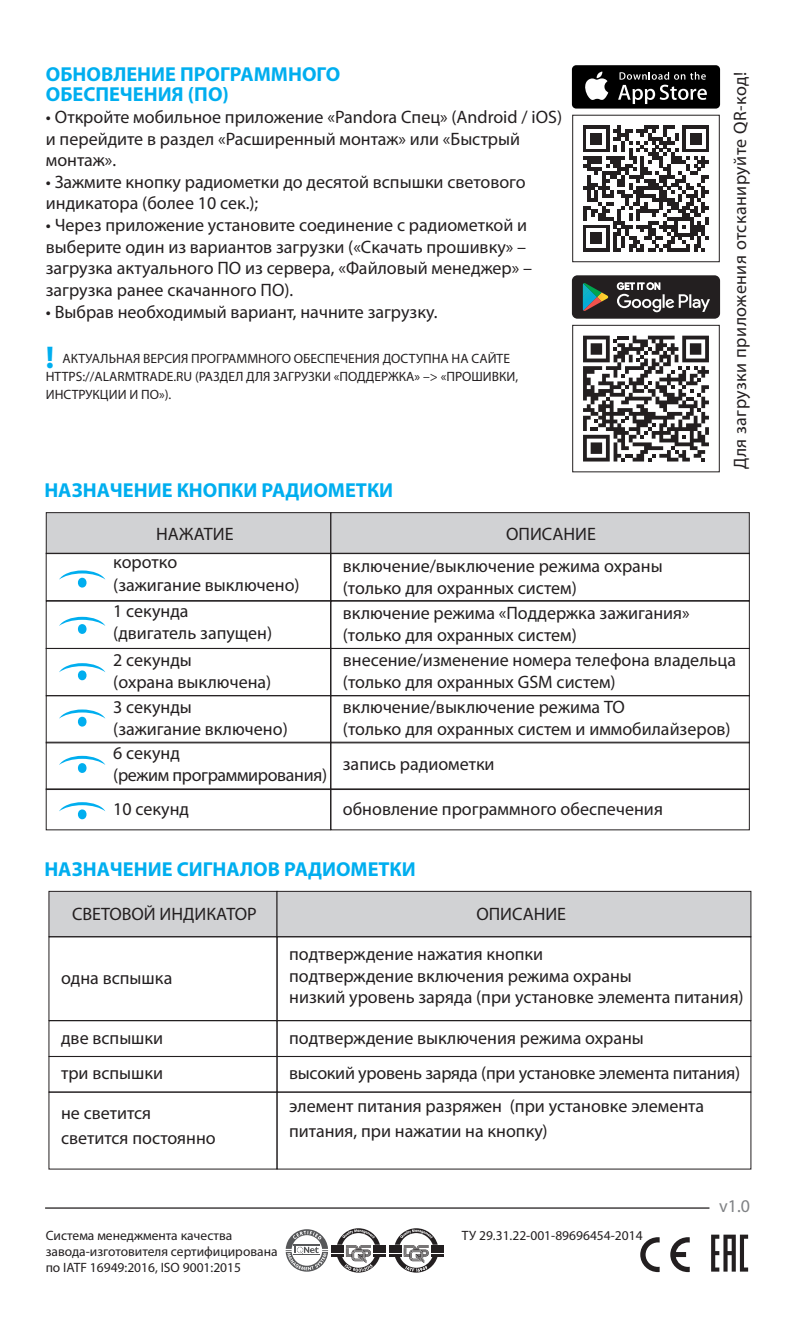
<style>
.page{position:relative;width:798px;height:1340px;background:#fff}
.page>*{position:absolute;margin:0;border:0;box-sizing:border-box;transform-origin:0 0}
.t1{font:700 31.5px "Myriad Pro";color:#00aeef}
.t2{font:700 20.25px/20.2px "Myriad Pro";color:#00aeef}
.t3{font:18px/21.6px "Myriad Pro";color:#231f20}
.t4{font:18px "Myriad Pro";letter-spacing:.025em;color:#231f20}
.t5{font:18px/22.1px "Myriad Pro";letter-spacing:-.02em;color:#231f20}
.t6{font:18px "Myriad Pro";color:#808285}
.t7{font:13.5px/18px "Myriad Pro";color:#231f20}
</style>
<div class="page">
<svg style="left:59px;top:570px;width:46px;height:18px"></svg>
<svg style="left:59px;top:617px;width:46px;height:17px"></svg>
<div style="left:46px;top:512px;width:285px;height:42px;background:#d1d2d4;border:1px solid #231f20"></div>
<div style="left:330px;top:512px;width:419px;height:42px;background:#d1d2d4;border:1px solid #231f20"></div>
<div style="left:46px;top:553px;width:284px;height:48px;border:1px solid #231f20"></div>
<div style="left:330px;top:553px;width:419px;height:48px;border:1px solid #231f20"></div>
<svg style="left:59px;top:663px;width:46px;height:17px"></svg>
<svg style="left:59px;top:709px;width:46px;height:18px"></svg>
<div style="left:46px;top:648px;width:284px;height:48px;border:1px solid #231f20"></div>
<div style="left:330px;top:648px;width:419px;height:48px;border:1px solid #231f20"></div>
<svg style="left:59px;top:755px;width:46px;height:18px"></svg>
<div style="left:46px;top:695px;width:285px;height:48px;border:1px solid #231f20"></div>
<div style="left:330px;top:695px;width:419px;height:48px;border:1px solid #231f20"></div>
<svg style="left:59px;top:802px;width:46px;height:17px"></svg>
<div style="left:46px;top:742px;width:285px;height:47px;border:1px solid #231f20"></div>
<div style="left:330px;top:742px;width:419px;height:47px;border:1px solid #231f20"></div>
<div style="left:46px;top:788px;width:285px;height:42px;border:1px solid #231f20"></div>
<div style="left:330px;top:788px;width:419px;height:42px;border:1px solid #231f20"></div>
<div style="left:49px;top:891px;width:228px;height:46px;background:#d1d2d4;border:1px solid #231f20"></div>
<div style="left:276px;top:891px;width:474px;height:46px;background:#d1d2d4;border:1px solid #231f20"></div>
<div style="left:49px;top:936px;width:228px;height:84px;border:1px solid #231f20"></div>
<div style="left:276px;top:936px;width:474px;height:84px;border:1px solid #231f20"></div>
<div style="left:49px;top:1020px;width:228px;height:36px;border:1px solid #231f20"></div>
<div style="left:277px;top:1020px;width:473px;height:36px;border:1px solid #231f20"></div>
<div style="left:49px;top:1056px;width:228px;height:36px;border:1px solid #231f20"></div>
<div style="left:277px;top:1056px;width:473px;height:36px;border:1px solid #231f20"></div>
<div style="left:49px;top:1091px;width:228px;height:78px;border:1px solid #231f20"></div>
<div style="left:277px;top:1091px;width:473px;height:78px;border:1px solid #231f20"></div>
<svg style="left:711px;top:1234px;width:36px;height:37px"></svg>
<svg style="left:670px;top:1237px;width:19px;height:35px"></svg>
<svg style="left:640px;top:1237px;width:19px;height:35px"></svg>
<svg style="left:285px;top:1228px;width:158px;height:44px"></svg>
<hr style="left:45px;top:1207px;width:664px;height:1px;background:#231f20">
<div style="left:571px;top:275px;width:148px;height:44px;background:#231f20;border-radius:5px"></div>
<svg style="left:616px;top:282px;width:93px;height:30px"></svg>
<svg style="left:582px;top:283px;width:26px;height:28px"></svg>
<div style="left:572px;top:325px;width:147px;height:147px;background:#fff;border:1px solid #231f20"></div>
<svg style="left:583px;top:336px;width:125px;height:125px"></svg>
<div style="left:572px;top:115px;width:147px;height:147px;background:#fff;border:1px solid #231f20"></div>
<svg style="left:583px;top:125px;width:125px;height:126px"></svg>
<div style="left:571px;top:65px;width:148px;height:44px;background:#000;border-radius:4px"></div>
<svg style="left:585px;top:72px;width:23px;height:28px"></svg>
<svg style="left:618px;top:72px;width:88px;height:32px"></svg>
<p class="t2" style="left:46px;top:64px;width:296px">ОБНОВЛЕНИЕ ПРОГРАММНОГО<br>ОБЕСПЕЧЕНИЯ (ПО)</p>
<p class="t3" style="left:46px;top:106px;width:517px">• Откройте мобильное приложение «Pandora Спец» (Android / iOS) и перейдите в раздел «Расширенный монтаж» или «Быстрый монтаж».</p>
<p class="t3" style="left:46px;top:171px;width:481px">• Зажмите кнопку радиометки до десятой вспышки светового индикатора (более 10 сек.);</p>
<p class="t3" style="left:46px;top:214px;width:487px">• Через приложение установите соединение с радиометкой и выберите один из вариантов загрузки («Скачать прошивку» – загрузка актуального ПО из сервера, «Файловый менеджер» – загрузка ранее скачанного ПО).</p>
<p class="t3" style="left:46px;top:300px;width:393px">• Выбрав необходимый вариант, начните загрузку.</p>
<h1 class="t1" style="left:46px;top:337px;width:10px">!</h1>
<p class="t7" style="left:46px;top:350px;width:473px;text-indent:17px">АКТУАЛЬНАЯ ВЕРСИЯ ПРОГРАММНОГО ОБЕСПЕЧЕНИЯ ДОСТУПНА НА САЙТЕ<br>HTTPS://ALARMTRADE.RU (РАЗДЕЛ ДЛЯ ЗАГРУЗКИ «ПОДДЕРЖКА» –&gt; «ПРОШИВКИ,<br>ИНСТРУКЦИИ И ПО»).</p>
<p class="t2" style="left:44px;top:480px;width:350px">НАЗНАЧЕНИЕ КНОПКИ РАДИОМЕТКИ</p>
<p class="t3" style="left:113px;top:520px;width:122px;line-height:28.1px;text-indent:43px">НАЖАТИЕ коротко</p>
<p class="t3" style="left:113px;top:571px;width:188px;line-height:26.6px">(зажигание выключено)<br>1 секунда</p>
<p class="t3" style="left:113px;top:622px;width:160px">(двигатель запущен)</p>
<p class="t3" style="left:506px;top:523px;width:91px">ОПИСАНИЕ</p>
<p class="t3" style="left:343px;top:555px;width:321px">включение/выключение режима охраны (только для охранных систем)</p>
<p class="t3" style="left:343px;top:601px;width:348px">включение режима «Поддержка зажигания» (только для охранных систем)</p>
<p class="t4" style="left:728px;top:469px;width:399px;rotate:-90deg">Для загрузки приложения отсканируйте QR-код!</p>
<p class="t3" style="left:113px;top:649px;width:159px">2 секунды<br>(охрана выключена)</p>
<p class="t3" style="left:343px;top:649px;width:394px">внесение/изменение номера телефона владельца (только для охранных GSM систем)</p>
<p class="t3" style="left:113px;top:695px;width:176px">3 секунды<br>(зажигание включено)</p>
<p class="t3" style="left:343px;top:696px;width:389px">включение/выключение режима ТО<br>(только для охранных систем и иммобилайзеров)</p>
<p class="t5" style="left:113px;top:742px;width:215px">6 секунд<br>(режим программирования)</p>
<p class="t3" style="left:343px;top:753px;width:153px">запись радиометки</p>
<p class="t3" style="left:113px;top:798px;width:77px">10 секунд</p>
<p class="t3" style="left:343px;top:798px;width:321px">обновление программного обеспечения</p>
<p class="t2" style="left:44px;top:858px;width:373px">НАЗНАЧЕНИЕ СИГНАЛОВ РАДИОМЕТКИ</p>
<p class="t3" style="left:72px;top:902px;width:186px">СВЕТОВОЙ ИНДИКАТОР</p>
<p class="t3" style="left:476px;top:902px;width:91px">ОПИСАНИЕ</p>
<p class="t3" style="left:61px;top:967px;width:113px">одна вспышка</p>
<p class="t3" style="left:289px;top:942px;width:456px">подтверждение нажатия кнопки<br>подтверждение включения режима охраны<br>низкий уровень заряда (при установке элемента питания)</p>
<p class="t3" style="left:61px;top:1026px;width:104px">две вспышки</p>
<p class="t3" style="left:289px;top:1026px;width:356px">подтверждение выключения режима охраны</p>
<p class="t3" style="left:61px;top:1061px;width:103px">три вспышки</p>
<p class="t3" style="left:289px;top:1061px;width:452px">высокий уровень заряда (при установке элемента питания)</p>
<p class="t3" style="left:61px;top:1099px;width:156px;line-height:25.7px">не светится светится постоянно</p>
<p class="t3" style="left:289px;top:1092px;width:416px;line-height:25.7px">элемент питания разряжен (при установке элемента питания, при нажатии на кнопку)</p>
<p class="t7" style="left:46px;top:1225px;width:188px">Система менеджмента качества</p>
<p class="t7" style="left:461px;top:1225px;width:182px">ТУ 29.31.22-001-89696454-2014</p>
<p class="t7" style="left:46px;top:1242px;width:233px;line-height:16.2px">завода-изготовителя сертифицирована по IATF 16949:2016, ISO 9001:2015</p>
<p class="t6" style="left:719px;top:1194px;width:32px">v1.0</p>
</div>
